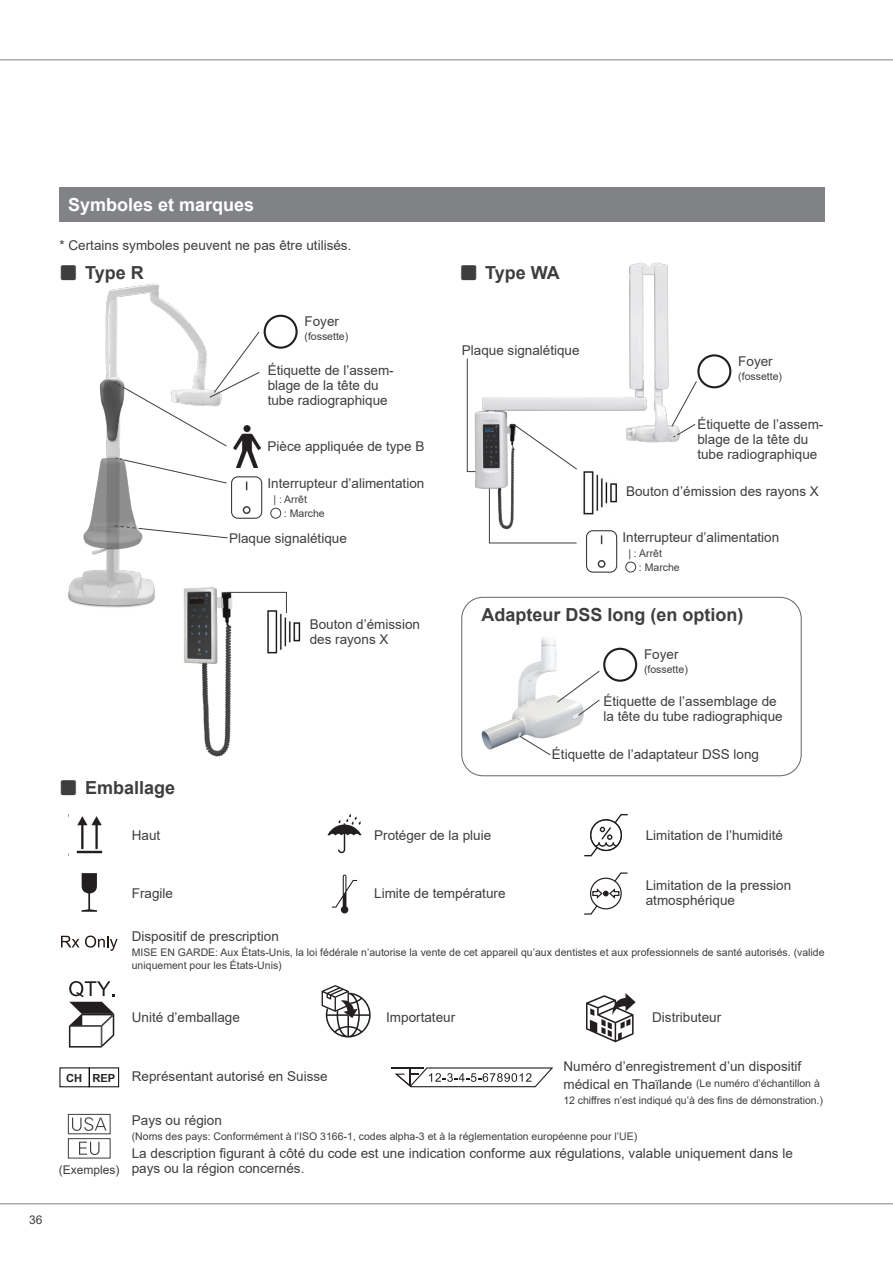
<style>
.page{position:relative;width:893px;height:1263px;background:#fff}
.page>*{position:absolute;margin:0;border:0;box-sizing:border-box;transform-origin:0 0}
.t1{font:700 18px "Arial";color:#3e3e3f}
.t2{font:700 18px "Arial";color:#fff}
.t3{font:13.5px/15px "Arial";color:#3e3e3f}
.t4{font:12px "Arial";color:#3e3e3f}
.t5{font:700 11.1px "Arial Narrow";color:#231f20;scale:1.23 1}
.t6{font:10.5px/13.5px "Arial";color:#3e3e3f}
.s1{font-family:"Meiryo"}
.s2{font-size:13.5px}
</style>
<div class="page">
<hr style="left:0;top:1203px;width:893px;height:1px;background:#808285">
<hr style="left:0;top:60px;width:893px;height:1px;background:#808285">
<div style="left:60px;top:187px;width:765px;height:34px;background:#808285"></div>
<img style="left:68px;top:283px;width:128px;height:325px">
<div style="left:231px;top:476px;width:31px;height:43px;border:1px solid #3e3e3f;border-radius:6px"></div>
<div style="left:243px;top:506px;width:8px;height:8px;border:2px solid #3e3e3f;border-radius:50%"></div>
<img style="left:164px;top:575px;width:84px;height:182px">
<img style="left:267px;top:614px;width:34px;height:40px">
<div style="left:264px;top:315px;width:34px;height:34px;border:2px solid #231f20;border-radius:50%"></div>
<img style="left:233px;top:447px;width:27px;height:21px">
<svg style="left:61px;top:935px;width:57px;height:16px"></svg>
<div style="left:89px;top:1067px;width:30px;height:20px;border:1px solid #000001"></div>
<svg style="left:332px;top:874px;width:25px;height:39px"></svg>
<img style="left:76px;top:816px;width:27px;height:38px">
<svg style="left:327px;top:814px;width:34px;height:40px"></svg>
<svg style="left:584px;top:814px;width:44px;height:43px"></svg>
<svg style="left:584px;top:872px;width:44px;height:43px"></svg>
<svg style="left:81px;top:873px;width:16px;height:39px"></svg>
<svg style="left:114px;top:525px;width:114px;height:14px"></svg>
<svg style="left:115px;top:457px;width:112px;height:27px"></svg>
<svg style="left:113px;top:331px;width:147px;height:116px"></svg>
<svg style="left:227px;top:592px;width:60px;height:22px"></svg>
<div style="left:270px;top:508px;width:11px;height:10px;border:1px solid #3e3e3f;border-radius:50%"></div>
<div style="left:461px;top:597px;width:340px;height:179px;border:1px solid #3e3e3f;border-radius:21px"></div>
<img style="left:481px;top:637px;width:103px;height:113px">
<div style="left:603px;top:648px;width:34px;height:34px;border:2px solid #231f20;border-radius:50%"></div>
<svg style="left:519px;top:735px;width:32px;height:21px"></svg>
<svg style="left:556px;top:670px;width:44px;height:46px"></svg>
<img style="left:467px;top:262px;width:213px;height:276px">
<div style="left:585px;top:529px;width:34px;height:45px;background:#fff"></div>
<div style="left:586px;top:530px;width:31px;height:43px;border:1px solid #3e3e3f;border-radius:6px"></div>
<div style="left:598px;top:560px;width:7px;height:8px;border:2px solid #3e3e3f;border-radius:50%"></div>
<img style="left:579px;top:467px;width:43px;height:51px">
<div style="left:697px;top:354px;width:34px;height:34px;border:2px solid #231f20;border-radius:50%"></div>
<svg style="left:513px;top:424px;width:65px;height:46px"></svg>
<svg style="left:489px;top:488px;width:88px;height:56px"></svg>
<svg style="left:671px;top:380px;width:26px;height:58px"></svg>
<svg style="left:466px;top:358px;width:10px;height:114px"></svg>
<div style="left:625px;top:562px;width:11px;height:10px;border:1px solid #3e3e3f;border-radius:50%"></div>
<div style="left:68px;top:1138px;width:43px;height:20px;background:#fff;border:1px solid #3e3e3f"></div>
<svg style="left:79px;top:1142px;width:20px;height:13px"></svg>
<div style="left:68px;top:1114px;width:43px;height:20px;background:#fff;border:1px solid #3e3e3f"></div>
<svg style="left:72px;top:1117px;width:35px;height:14px"></svg>
<svg style="left:69px;top:981px;width:46px;height:66px"></svg>
<svg style="left:322px;top:985px;width:49px;height:52px"></svg>
<svg style="left:586px;top:993px;width:50px;height:49px"></svg>
<hr style="left:391px;top:1067px;width:33px;height:1px;background:#231f20">
<svg style="left:395px;top:1067px;width:158px;height:20px"></svg>
<p class="t4" style="left:29px;top:1212px;width:15px">36</p>
<h1 class="t2" style="left:68px;top:192px;width:188px">Symboles et marques</h1>
<p class="t3" style="left:60px;top:237px;width:293px">* Certains symboles peuvent ne pas être utilisés.</p>
<h1 class="t1" style="left:60px;top:260px;width:86px"><span class="s1">㇞</span> Type R</h1>
<h1 class="t1" style="left:60px;top:775px;width:117px"><span class="s1">㇞</span> Emballage</h1>
<p class="t3" style="left:304px;top:314px;width:36px">Foyer</p>
<p class="t6" style="left:304px;top:330px;width:45px">(fossette)</p>
<p class="t3" style="left:268px;top:363px;width:128px">Étiquette de l’assem&shy;blage de la tête du tube radiographique</p>
<p class="t3" style="left:267px;top:439px;width:158px">Pièce appliquée de type B</p>
<p class="t3" style="left:267px;top:475px;width:158px">Interrupteur d’alimentation</p>
<p class="t6" style="left:284px;top:493px;width:42px;text-indent:-11px">| : Arrêt<br>: Marche</p>
<p class="t3" style="left:229px;top:531px;width:119px">Plaque signalétique</p>
<p class="t3" style="left:310px;top:617px;width:112px">Bouton d’émission des rayons X</p>
<h1 class="t1" style="left:460px;top:260px;width:102px"><span class="s1">㇞</span> Type WA</h1>
<p class="t3" style="left:462px;top:343px;width:119px">Plaque signalétique</p>
<p class="t3" style="left:738px;top:354px;width:36px">Foyer</p>
<p class="t6" style="left:738px;top:369px;width:45px">(fossette)</p>
<p class="t3" style="left:697px;top:416px;width:128px">Étiquette de l’assem&shy;blage de la tête du tube radiographique</p>
<p class="t3" style="left:626px;top:484px;width:194px">Bouton d’émission des rayons X</p>
<p class="t3" style="left:622px;top:529px;width:158px">Interrupteur d’alimentation</p>
<p class="t6" style="left:639px;top:547px;width:42px;text-indent:-11px">| : Arrêt<br>: Marche</p>
<h1 class="t1" style="left:481px;top:602px;width:264px">Adapteur DSS long (en option)</h1>
<p class="t3" style="left:644px;top:647px;width:36px">Foyer</p>
<p class="t6" style="left:644px;top:663px;width:45px">(fossette)</p>
<p class="t3" style="left:603px;top:693px;width:181px">Étiquette de l’assemblage de la tête du tube radiographique</p>
<p class="t3" style="left:552px;top:747px;width:209px">Étiquette de l’adaptateur DSS long</p>
<p class="t3" style="left:132px;top:828px;width:30px">Haut</p>
<p class="t3" style="left:374px;top:828px;width:119px">Protéger de la pluie</p>
<p class="t3" style="left:646px;top:828px;width:139px">Limitation de l’humidité</p>
<p class="t3" style="left:646px;top:878px;width:147px">Limitation de la pression atmosphérique</p>
<p class="t3" style="left:374px;top:885px;width:133px">Limite de température</p>
<p class="t3" style="left:132px;top:885px;width:43px">Fragile</p>
<p class="t3" style="left:132px;top:928px;width:149px">Dispositif de prescription</p>
<p class="t6" style="left:132px;top:945px;width:694px">MISE EN GARDE: Aux États-Unis, la loi fédérale n’autorise la vente de cet appareil qu’aux dentistes et aux professionnels de santé autorisés. (valide uniquement pour les États-Unis)</p>
<p class="t5" style="left:66px;top:1069px;width:42px">CH REP</p>
<p class="t4" style="left:59px;top:1161px;width:62px">(Exemples)</p>
<p class="t3" style="left:132px;top:1010px;width:110px">Unité d’emballage</p>
<p class="t3" style="left:386px;top:1010px;width:71px">Importateur</p>
<p class="t3" style="left:652px;top:1010px;width:71px">Distributeur</p>
<p class="t3" style="left:563px;top:1058px;width:239px">Numéro d’enregistrement d’un dispositif</p>
<p class="t6" style="left:563px;top:1075px;width:261px;line-height:16.5px"><span class="s2">médical en Thaïlande</span> (Le numéro d’échantillon à<br>12 chiffres n’est indiqué qu’à des fins de démonstration.)</p>
<p class="t3" style="left:132px;top:1112px;width:92px">Pays ou région</p>
<p class="t6" style="left:132px;top:1129px;width:507px">(Noms des pays: Conformément à l’ISO 3166-1, codes alpha-3 et à la réglementation européenne pour l’UE)</p>
<p class="t3" style="left:132px;top:1146px;width:663px">La description figurant à côté du code est une indication conforme aux régulations, valable uniquement dans le pays ou la région concernés.</p>
<p class="t3" style="left:132px;top:1068px;width:197px">Représentant autorisé en Suisse</p>
</div>
